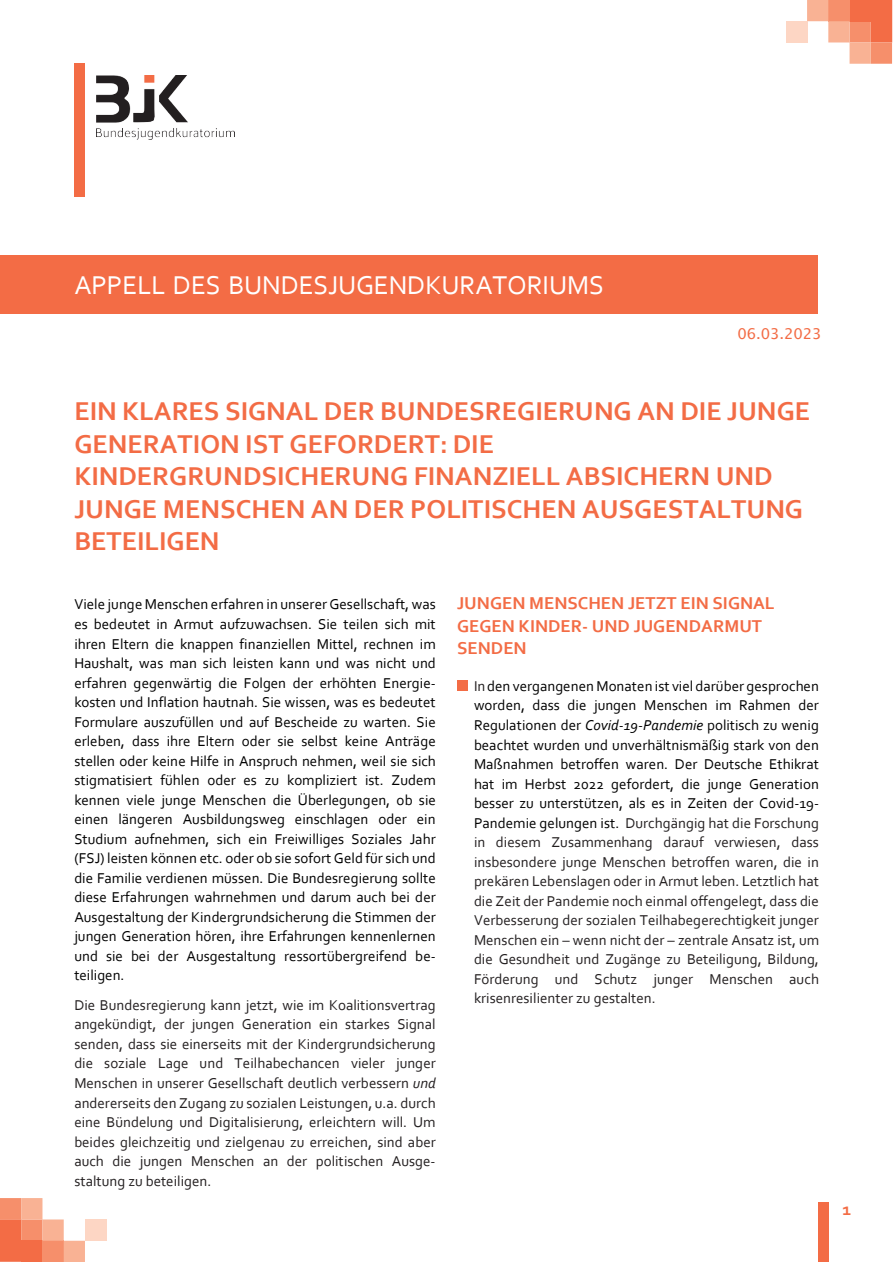
<style>
.page{position:relative;width:893px;height:1263px;background:#fff}
.page>*{position:absolute;margin:0;border:0;box-sizing:border-box;transform-origin:0 0}
.t1{font:700 27px/32.5px "Corbel";color:#f36c45}
.t2{font:27px "Corbel";letter-spacing:-.005em;color:#fff}
.t3{font:700 18px/22.6px "Corbel";color:#f36c45}
.t4{font:15px/19.5px "Corbel";color:#231f20;text-align:justify}
.t5{font:15px/19.5px "Corbel";color:#000;text-align:justify}
.t6{font:15px "Lucida Sans Unicode";letter-spacing:-.005em;color:#f36c45}
.s1{font-style:italic}
.s2{color:#000}
.s3{font-style:italic;color:#000}
</style>
<div class="page">
<svg style="left:807px;top:0;width:85px;height:64px"></svg>
<div style="left:786px;top:21px;width:21px;height:21px;background:#fdd6c4"></div>
<svg style="left:0;top:1198px;width:85px;height:64px"></svg>
<div style="left:85px;top:1219px;width:21px;height:22px;background:#fdd6c4"></div>
<div style="left:818px;top:1202px;width:10px;height:60px;background:#f36c45"></div>
<img style="left:96px;top:76px;width:139px;height:63px">
<div style="left:75px;top:63px;width:10px;height:134px;background:#f36c45"></div>
<div style="left:457px;top:680px;width:10px;height:10px;background:#f36c45"></div>
<div style="left:0;top:256px;width:818px;height:58px;background:#f36c45"></div>
<p class="t2" style="left:74px;top:269px;width:531px">APPELL DES BUNDESJUGENDKURATORIUMS</p>
<p class="t6" style="left:737px;top:322px;width:85px">06.03.2023</p>
<p class="t1" style="left:74px;top:394px;width:737px">EIN KLARES SIGNAL DER BUNDESREGIERUNG AN DIE JUNGE GENERATION IST GEFORDERT: DIE KINDERGRUNDSICHERUNG FINANZIELL ABSICHERN UND JUNGE MENSCHEN AN DER POLITISCHEN AUSGESTALTUNG BETEILIGEN</p>
<p class="t5" style="left:74px;top:595px;width:363px">Viele junge Menschen erfahren in unserer Gesellschaft, was es bedeutet in Armut aufzuwachsen. Sie teilen sich mit ihren Eltern die knappen finanziellen Mittel, rechnen im Haushalt, was man sich leisten kann und was nicht und erfahren gegenwärtig die Folgen der erhöhten Energie&shy;kosten und Inflation hautnah. Sie wissen, was es bedeutet Formulare auszufüllen und auf Bescheide zu warten. Sie erleben, dass ihre Eltern oder sie selbst keine Anträge stellen oder keine Hilfe in Anspruch nehmen, weil sie sich stigmatisiert fühlen oder es zu kompliziert ist. Zudem kennen viele junge Menschen die Überlegungen, ob sie einen längeren Ausbildungsweg einschlagen oder ein Studium aufnehmen, sich ein Freiwilliges Soziales Jahr (FSJ) leisten können etc. oder ob sie sofort Geld für sich und die Familie verdienen müssen. Die Bundesregierung sollte diese Erfahrungen wahrnehmen und darum auch bei der Ausgestaltung der Kindergrundsicherung die Stimmen der jungen Generation hören, ihre Erfahrungen kennenlernen und sie bei der Ausgestaltung ressortübergreifend be&shy;teiligen.</p>
<p class="t4" style="left:74px;top:995px;width:363px">Die Bundesregierung kann jetzt, wie im Koalitionsvertrag angekündigt, der jungen Generation ein starkes Signal senden, dass sie einerseits mit der Kindergrundsicherung die soziale Lage und Teilhabechancen vieler junger Menschen in unserer Gesellschaft deutlich verbessern <span class="s1">und </span>andererseits den Zugang zu sozialen Leistungen, u.a. durch eine Bündelung und Digitalisierung, erleichtern will. Um beides gleichzeitig und zielgenau zu erreichen, sind aber auch die jungen Menschen an der politischen Ausge&shy;staltung zu beteiligen.</p>
<h1 class="t3" style="left:457px;top:592px;width:319px">JUNGEN MENSCHEN JETZT EIN SIGNAL<br>GEGEN KINDER- UND JUGENDARMUT<br>SENDEN</h1>
<p class="t4" style="left:474px;top:676px;width:347px">In <span class="s2">den vergangenen Monaten ist viel darüber gesprochen worden, dass die jungen Menschen im Rahmen der Regulationen der</span> <span class="s3">Covid-19-Pandemie</span> <span class="s2">politisch zu wenig beachtet wurden und unverhältnismäßig stark von den Maßnahmen betroffen waren. Der Deutsche Ethikrat hat im Herbst 2022 gefordert, die junge Generation besser zu unterstützen, als es in Zeiten der Covid-19- Pandemie gelungen ist.</span> Durchgängig hat die Forschung in diesem Zusammenhang darauf verwiesen, dass insbesondere junge Menschen betroffen waren, die in prekären Lebenslagen oder in Armut leben. Letztlich hat die Zeit der Pandemie noch einmal offengelegt, dass die Verbesserung der sozialen Teilhabegerechtigkeit junger Menschen ein – wenn nicht der – zentrale Ansatz ist, um die Gesundheit und Zugänge zu Beteiligung, Bildung, Förderung und Schutz junger Menschen auch krisenresilienter zu gestalten.</p>
<p class="t3" style="left:842px;top:1197px;width:10px">1</p>
</div>
